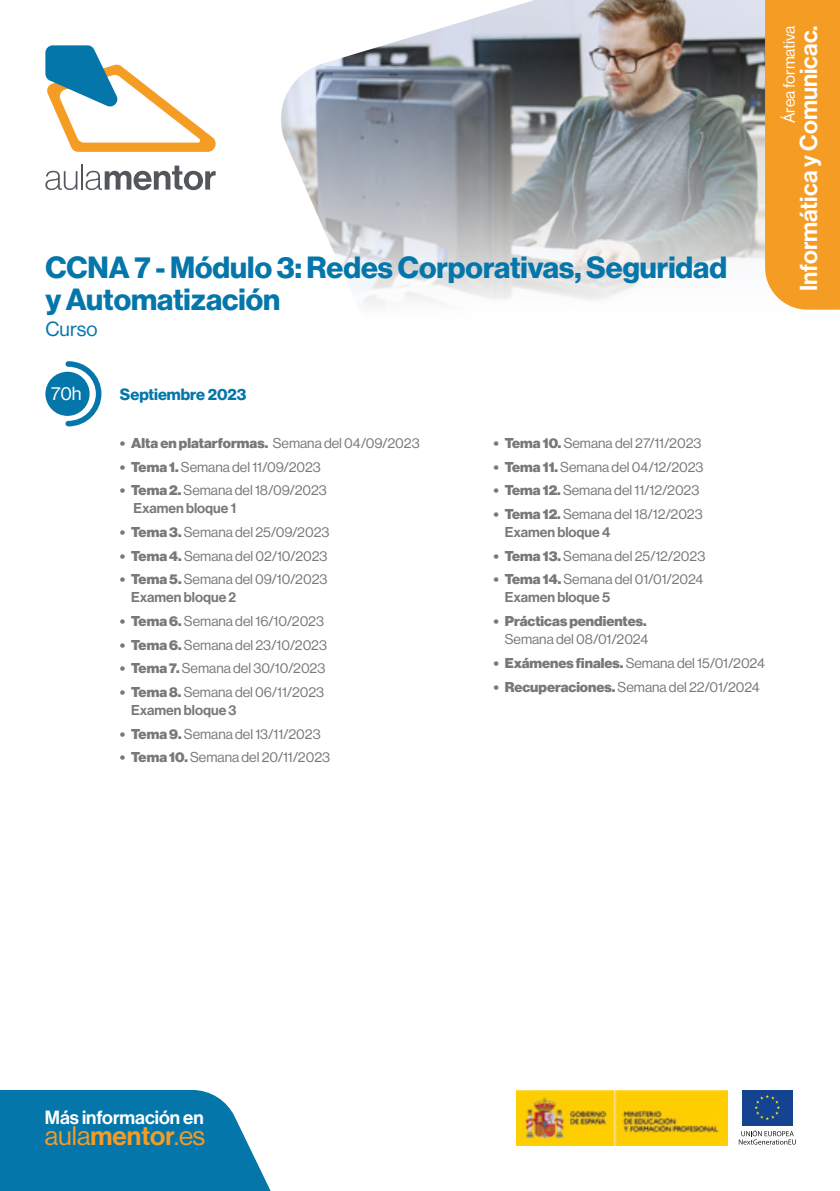
<style>
.page{position:relative;width:840px;height:1191px;background:#fff}
.page>*{position:absolute;margin:0;border:0;box-sizing:border-box;transform-origin:0 0}
.t1{font:700 30px/32px "Neue Haas Display";color:#0476aa}
.t2{font:26.4px "Neue Haas Display";color:#f59c24}
.t3{font:24px "Neue Haas Display Mediu";color:#fff}
.t4{font:20px "Neue Haas Display";color:#0476aa}
.t5{font:18.8px "Neue Haas Display Mediu";color:#fff}
.t6{font:18.6px "Neue Haas Display";color:#fff}
.t7{font:700 16px "Neue Haas Display";color:#0476aa}
.t8{font:16px "Neue Haas Display";color:#fff}
.t9{font:14px "Neue Haas Display";color:#78777b}
.t10{font:14px "Neue Haas Display Mediu";color:#78777b}
.t11{font:900 14px "Neue Haas Display";color:#78777b}
.s1{font-weight:400}
.s2{font-weight:900}
.s3{font-family:"Neue Haas Display Mediu"}
</style>
<div class="page">
<svg style="left:0;top:1090px;width:271px;height:101px;background:#1c83b2"></svg>
<svg style="left:45px;top:171px;width:32px;height:19px"></svg>
<hr style="left:81px;top:164px;width:2px;height:26px;background:#53565a">
<svg style="left:85px;top:166px;width:130px;height:24px"></svg>
<svg style="left:45px;top:45px;width:171px;height:107px"></svg>
<img style="left:281px;top:0;width:483px;height:306px">
<svg style="left:764px;top:0;width:75px;height:310px;background:#f2a032"></svg>
<img style="left:516px;top:1090px;width:211px;height:55px">
<div style="left:741px;top:1090px;width:51px;height:35px;background:#144391"></div>
<svg style="left:754px;top:1095px;width:25px;height:25px"></svg>
<svg style="left:738px;top:1130px;width:57px;height:14px"></svg>
<div style="left:45px;top:372px;width:45px;height:44px;background:#0476aa;border-radius:50%"></div>
<svg style="left:63px;top:361px;width:39px;height:66px"></svg>
<h1 class="t1" style="left:45px;top:252px;width:682px">CCNA 7 - Módulo 3: Redes Corporativas, Seguridad y Automatización</h1>
<h3 class="t4" style="left:45px;top:318px;width:54px">Curso</h3>
<p class="t8" style="left:779px;top:123px;width:99px;rotate:-90deg">Área formativa</p>
<h3 class="t3" style="left:794px;top:291px;width:267px;rotate:-90deg">Informática y Comunicac.</h3>
<h3 class="t6" style="left:51px;top:382px;width:32px">70h</h3>
<p class="t7" style="left:120px;top:385px;width:128px">Septiembre 2023</p>
<p class="t11" style="left:120px;top:435px;width:301px">• Alta en platarformas. <span class="s1">Semana del 04/09/2023</span></p>
<p class="t9" style="left:120px;top:459px;width:202px"><span class="s2">• Tema 1.</span> Semana del 11/09/2023</p>
<p class="t9" style="left:120px;top:482px;width:208px"><span class="s2">• Tema 2.</span> Semana del 18/09/2023</p>
<p class="t10" style="left:133px;top:500px;width:104px">Examen bloque 1</p>
<p class="t9" style="left:120px;top:524px;width:211px"><span class="s2">• Tema 3.</span> Semana del 25/09/2023</p>
<p class="t9" style="left:120px;top:548px;width:209px"><span class="s2">• Tema 4.</span> Semana del 02/10/2023</p>
<p class="t9" style="left:120px;top:571px;width:209px"><span class="s2">• Tema 5.</span> Semana del 09/10/2023</p>
<p class="t10" style="left:131px;top:589px;width:106px">Examen bloque 2</p>
<p class="t9" style="left:120px;top:613px;width:205px"><span class="s2">• Tema 6.</span> Semana del 16/10/2023</p>
<p class="t9" style="left:120px;top:637px;width:208px"><span class="s2">• Tema 6.</span> Semana del 23/10/2023</p>
<p class="t9" style="left:120px;top:660px;width:207px"><span class="s2">• Tema 7.</span> Semana del 30/10/2023</p>
<p class="t9" style="left:120px;top:684px;width:206px"><span class="s2">• Tema 8.</span> Semana del 06/11/2023</p>
<p class="t10" style="left:131px;top:702px;width:107px">Examen bloque 3</p>
<p class="t9" style="left:120px;top:726px;width:202px"><span class="s2">• Tema 9.</span> Semana del 13/11/2023</p>
<p class="t9" style="left:120px;top:749px;width:212px"><span class="s2">• Tema 10.</span> Semana del 20/11/2023</p>
<p class="t9" style="left:493px;top:435px;width:209px"><span class="s2">• Tema 10.</span> Semana del 27/11/2023</p>
<p class="t9" style="left:493px;top:459px;width:211px"><span class="s2">• Tema 11.</span> Semana del 04/12/2023</p>
<p class="t9" style="left:493px;top:482px;width:207px"><span class="s2">• Tema 12.</span> Semana del 11/12/2023</p>
<p class="t9" style="left:493px;top:506px;width:211px"><span class="s2">• Tema 12.</span> Semana del 18/12/2023</p>
<p class="t10" style="left:504px;top:524px;width:107px">Examen bloque 4</p>
<p class="t9" style="left:493px;top:548px;width:213px"><span class="s2">• Tema 13.</span> Semana del 25/12/2023</p>
<p class="t9" style="left:493px;top:571px;width:211px"><span class="s2">• Tema 14.</span> Semana del 01/01/2024</p>
<p class="t10" style="left:504px;top:589px;width:107px">Examen bloque 5</p>
<p class="t11" style="left:493px;top:613px;width:155px">• Prácticas pendientes.</p>
<p class="t9" style="left:504px;top:631px;width:145px">Semana del 08/01/2024</p>
<p class="t9" style="left:493px;top:655px;width:273px"><span class="s2">• Exámenes finales.</span> Semana del 15/01/2024</p>
<p class="t9" style="left:493px;top:678px;width:268px"><span class="s2">• Recuperaciones.</span> Semana del 22/01/2024</p>
<h3 class="t5" style="left:45px;top:1106px;width:160px">Más información en</h3>
<h2 class="t2" style="left:45px;top:1121px;width:162px">aula<span class="s3">mentor</span>.es</h2>
</div>
